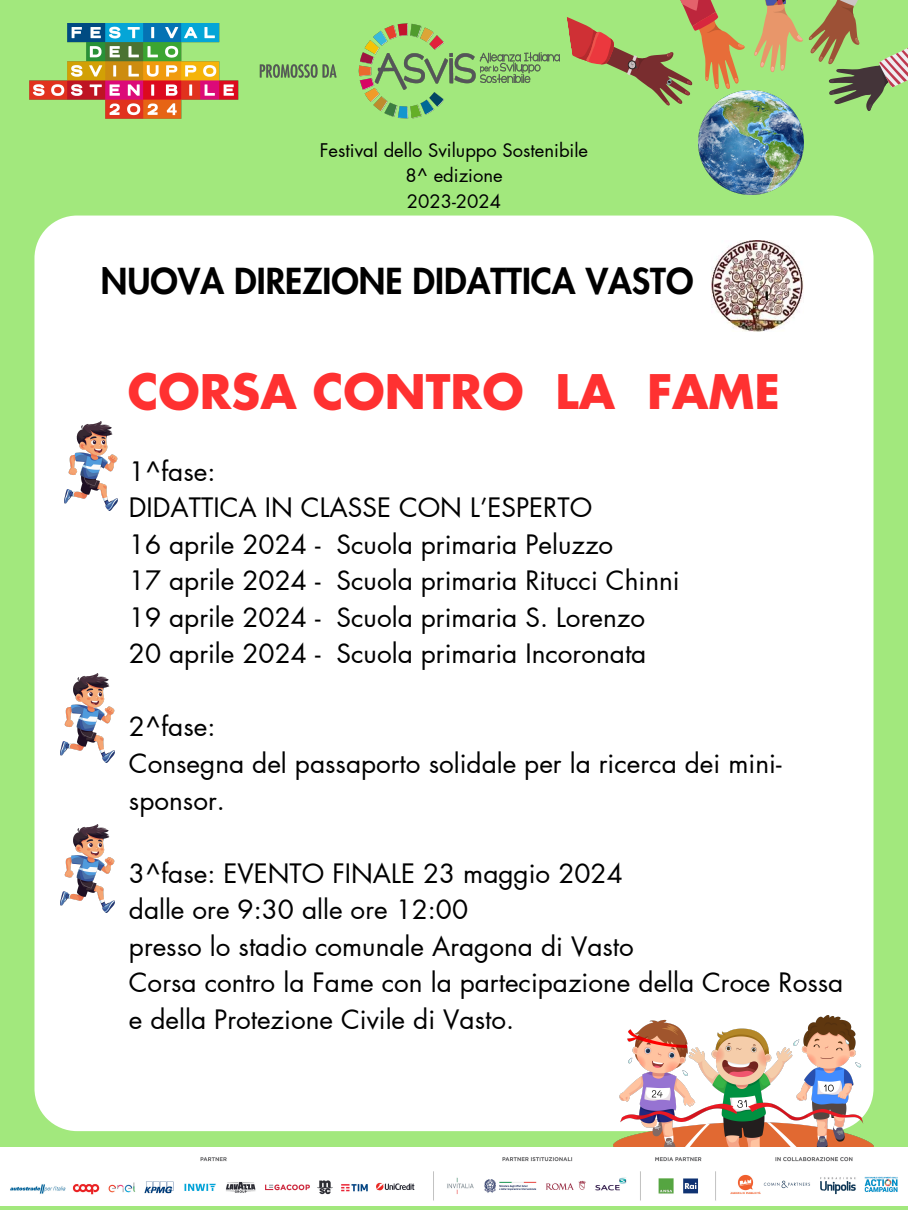
<style>
.page{position:relative;width:908px;height:1210px;background:#fff}
.page>*{position:absolute;margin:0;border:0;box-sizing:border-box;transform-origin:0 0}
.t1{font:700 46.55px "Futura LT Pro";color:#ff3131}
.t2{font:800 35px "Futura LT Pro";color:#000}
.t3{font:26.14px/36.5px "Futura LT Pro";color:#000}
.t4{font:26.11px/36.5px "Futura LT Pro";color:#000}
.t5{font:18.38px "Futura LT Pro";color:#000001}
</style>
<div class="page">
<div style="left:0;top:0;width:907px;height:1210px;background:#a2e87d"></div>
<svg style="left:567px;top:0;width:340px;height:111px"></svg>
<div style="left:34px;top:215px;width:839px;height:916px;background:#fff"></div>
<img style="left:698px;top:91px;width:104px;height:104px">
<img style="left:613px;top:1015px;width:260px;height:132px">
<img style="left:711px;top:240px;width:91px;height:91px">
<img style="left:64px;top:422px;width:53px;height:88px">
<img style="left:61px;top:673px;width:53px;height:89px">
<img style="left:61px;top:824px;width:53px;height:89px">
<img style="left:0;top:1147px;width:907px;height:59px">
<img style="left:29px;top:24px;width:530px;height:95px">
<h2 class="t5" style="left:320px;top:141px;width:270px">Festival dello Sviluppo Sostenibile</h2>
<h1 class="t5" style="left:405px;top:167px;width:99px">8^ edizione</h1>
<p class="t5" style="left:406px;top:192px;width:96px">2023-2024</p>
<p class="t2" style="left:101px;top:265px;width:594px">NUOVA DIREZIONE DIDATTICA VASTO</p>
<p class="t1" style="left:128px;top:370px;width:653px">CORSA CONTRO LA FAME</p>
<p class="t3" style="left:129px;top:454px;width:552px">1^fase:<br>DIDATTICA IN CLASSE CON L’ESPERTO<br>16 aprile 2024 - Scuola primaria Peluzzo<br>17 aprile 2024 - Scuola primaria Ritucci Chinni 19 aprile 2024 - Scuola primaria S. Lorenzo 20 aprile 2024 - Scuola primaria Incoronata</p>
<p class="t3" style="left:129px;top:710px;width:653px">2^fase:<br>Consegna del passaporto solidale per la ricerca dei mini&shy;sponsor.</p>
<p class="t4" style="left:129px;top:856px;width:715px">3^fase: EVENTO FINALE 23 maggio 2024<br>dalle ore 9:30 alle ore 12:00<br>presso lo stadio comunale Aragona di Vasto<br>Corsa contro la Fame con la partecipazione della Croce Rossa e della Protezione Civile di Vasto.</p>
</div>
